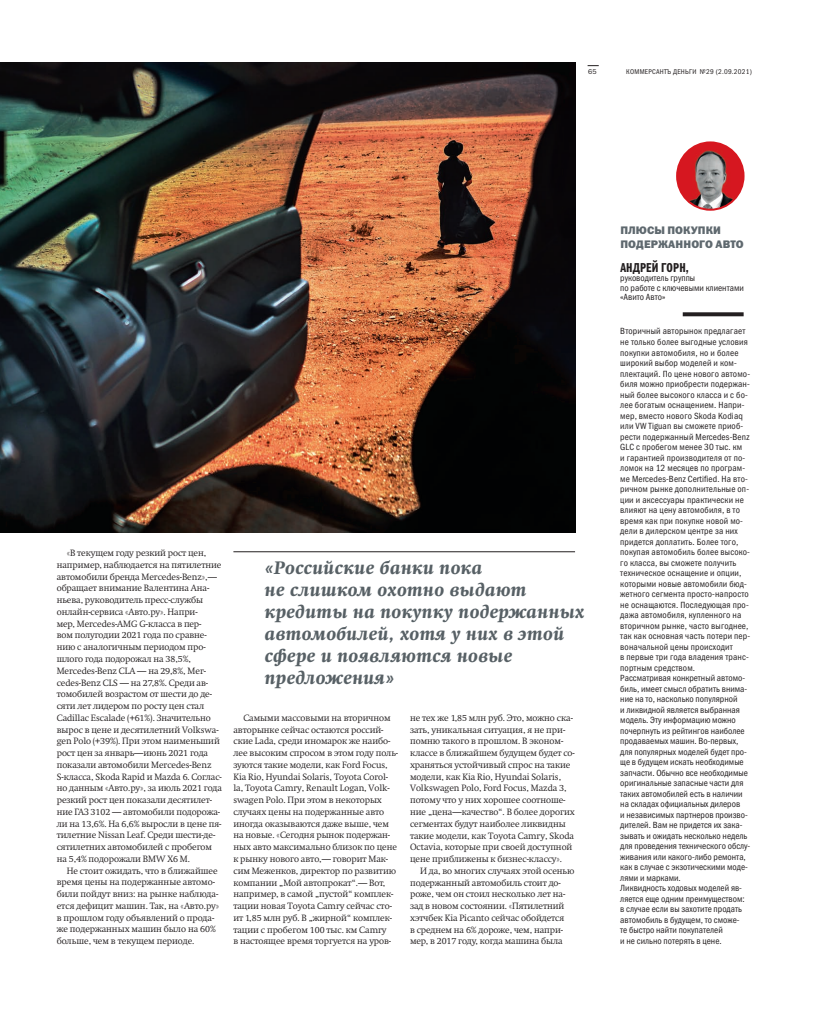
<style>
.page{position:relative;width:823px;height:1021px;background:#fff}
.page>*{position:absolute;margin:0;border:0;box-sizing:border-box;transform-origin:0 0}
.t1{font:italic 18px/22px "Swift Extra Bold C";letter-spacing:.025em;color:#576065}
.t2{font:13px "Franklin Gothic Demi Cmp ITC";letter-spacing:.01em;color:#231f20}
.t3{font:11px/14px "Franklin Gothic Heavy ITC";letter-spacing:.01em;color:#5f696f}
.t4{font:9px/11.8px "Swift Light C";letter-spacing:-.005em;color:#231f20}
.t5{font:9px/10.5px "Franklin Gothic Book Cond ITC";letter-spacing:.015em;color:#231f20}
.t6{font:7px "Franklin Gothic Book Cond ITC";letter-spacing:.035em;color:#231f20}
.t7{font:7px "Franklin Gothic Book ITC";color:#231f20}
</style>
<div class="page">
<svg style="left:682px;top:312px;width:61px;height:4px"></svg>
<img style="left:678px;top:142px;width:65px;height:68px">
<div style="left:675px;top:141px;width:69px;height:70px;border:2px solid #d7171f;border-radius:50%"></div>
<img style="left:0;top:62px;width:575px;height:470px">
<hr style="left:233px;top:551px;width:341px;height:1px;background:#231f20">
<p class="t7" style="left:588px;top:67px;width:10px">65</p>
<p class="t6" style="left:626px;top:68px;width:127px">КОММЕРСАНТЪ ДЕНЬГИ №29 (2.09.2021)</p>
<p class="t4" style="left:57px;top:547px;width:167px;text-indent:10px">«В текущем году резкий рост цен, например, наблюдается на пятилетние автомобили бренда Mercedes-Benz»,— обращает внимание Валентина Ана&shy;ньева, руководитель пресс-службы онлайн-сервиса «Авто.ру». Напри-<br>мер, Mercedes-AMG G-класса в пер-<br>вом полугодии 2021 года по сравне&shy;нию с аналогичным периодом про&shy;шлого года подорожал на 38,5%, Mercedes-Benz CLA — на 29,8%, Mer&shy;cedes-Benz CLS — на 27,8%. Среди ав&shy;томобилей возрастом от шести до де&shy;сяти лет лидером по росту цен стал Cadillac Escalade (+61%). Значительно вырос в цене и десятилетний Volkswa&shy;gen Polo (+39%). При этом наименьший рост цен за январь—июнь 2021 года показали автомобили Mercedes-Benz S-класса, Skoda Rapid и Mazda 6. Соглас&shy;но данным «Авто.ру», за июль 2021 года резкий рост цен показали десятилет&shy;ние ГАЗ 3102 — автомобили подорожа&shy;ли на 13,6%. На 6,6% выросли в цене пя&shy;тилетние Nissan Leaf. Среди шести-де&shy;сятилетних автомобилей с пробегом на 5,4% подорожали BMW X6 M.</p>
<p class="t4" style="left:57px;top:864px;width:164px;text-indent:10px">Не стоит ожидать, что в ближайшее время цены на подержанные автомо&shy;били пойдут вниз: на рынке наблюда&shy;ется дефицит машин. Так, на «Авто.ру» в прошлом году объявлений о прода&shy;же подержанных машин было на 60% больше, чем в текущем периоде.</p>
<h1 class="t1" style="left:264px;top:556px;width:321px">«Российские банки пока<br>не слишком охотно выдают кредиты на покупку подержанных автомобилей, хотя у них в этой сфере и появляются новые предложения»</h1>
<p class="t4" style="left:233px;top:712px;width:166px;text-indent:10px">Самыми массовыми на вторичном авторынке сейчас остаются россий&shy;ские Lada, среди иномарок же наибо&shy;лее высоким спросом в этом году поль&shy;зуются такие модели, как Ford Focus, Kia Rio, Hyundai Solaris, Toyota Corol&shy;la, Toyota Camry, Renault Logan, Volk&shy;swagen Polo. При этом в некоторых случаях цены на подержанные авто иногда оказываются даже выше, чем на новые. «Сегодня рынок подержан&shy;ных авто максимально близок по цене к рынку нового авто,— говорит Мак&shy;сим Меженков, директор по развитию компании „Мой автопрокат“.— Вот, например, в самой „пустой“ комплек&shy;тации новая Toyota Camry сейчас сто&shy;ит 1,85 млн руб. В „жирной“ комплек&shy;тации с пробегом 100 тыс. км Camry<br>в настоящее время торгуется на уров-</p>
<p class="t4" style="left:410px;top:712px;width:166px">не тех же 1,85 млн руб. Это, можно ска&shy;зать, уникальная ситуация, я не при&shy;помню такого в прошлом. В эконом&shy;классе в ближайшем будущем будет со&shy;храняться устойчивый спрос на такие модели, как Kia Rio, Hyundai Solaris, Volkswagen Polo, Ford Focus, Mazda 3, потому что у них хорошее соотноше&shy;ние „цена—качество“. В более дорогих сегментах будут наиболее ликвидны такие модели, как Toyota Camry, Skoda Octavia, которые при своей доступной цене приближены к бизнес-классу».</p>
<p class="t4" style="left:410px;top:864px;width:166px;text-indent:10px">И да, во многих случаях этой осенью подержанный автомобиль стоит до&shy;роже, чем он стоил несколько лет на&shy;зад в новом состоянии. «Пятилетний хэтчбек Kia Picanto сейчас обойдется<br>в среднем на 6% дороже, чем, напри&shy;мер, в 2017 году, когда машина была</p>
<p class="t3" style="left:620px;top:224px;width:125px">ПЛЮСЫ ПОКУПКИ<br>ПОДЕРЖАННОГО АВТО</p>
<h2 class="t2" style="left:620px;top:260px;width:70px">АНДРЕЙ ГОРН,</h2>
<p class="t5" style="left:620px;top:273px;width:125px;line-height:9.5px">руководитель группы<br>по работе с ключевыми клиентами «Авито Авто»</p>
<p class="t5" style="left:620px;top:326px;width:131px">Вторичный авторынок предлагает не только более выгодные условия покупки автомобиля, но и более широкий выбор моделей и ком&shy;плектаций. По цене нового автомо&shy;биля можно приобрести подержан&shy;ный более высокого класса и с бо&shy;лее богатым оснащением. Напри&shy;мер, вместо нового Skoda Kodiaq или VW Tiguan вы сможете приоб&shy;рести подержанный Mercedes-Benz<br>GLC с пробегом менее 30 тыс. км<br>и гарантией производителя от по&shy;ломок на 12 месяцев по програм&shy;ме Mercedes-Benz Certified. На вто&shy;ричном рынке дополнительные оп&shy;ции и аксессуары практически не влияют на цену автомобиля, в то время как при покупке новой мо&shy;дели в дилерском центре за них придется доплатить. Более того, покупая автомобиль более высоко&shy;го класса, вы сможете получить техническое оснащение и опции, которыми новые автомобили бюд&shy;жетного сегмента просто-напросто не оснащаются. Последующая про&shy;дажа автомобиля, купленного на вторичном рынке, часто выгоднее, так как основная часть потери пер&shy;воначальной цены происходит<br>в первые три года владения транс&shy;портным средством.<br>Рассматривая конкретный автомо&shy;биль, имеет смысл обратить внима&shy;ние на то, насколько популярной<br>и ликвидной является выбранная модель. Эту информацию можно почерпнуть из рейтингов наиболее продаваемых машин. Во-первых, для популярных моделей будет про&shy;ще в будущем искать необходимые запчасти. Обычно все необходимые оригинальные запасные части для таких автомобилей есть в наличии на складах официальных дилеров<br>и независимых партнеров произво&shy;дителей. Вам не придется их зака&shy;зывать и ожидать несколько недель для проведения технического обслу&shy;живания или какого-либо ремонта, как в случае с экзотическими моде&shy;лями и марками.<br>Ликвидность ходовых моделей яв&shy;ляется еще одним преимуществом: в случае если вы захотите продать автомобиль в будущем, то сможе-<br>те быстро найти покупателей<br>и не сильно потерять в цене.</p>
</div>
